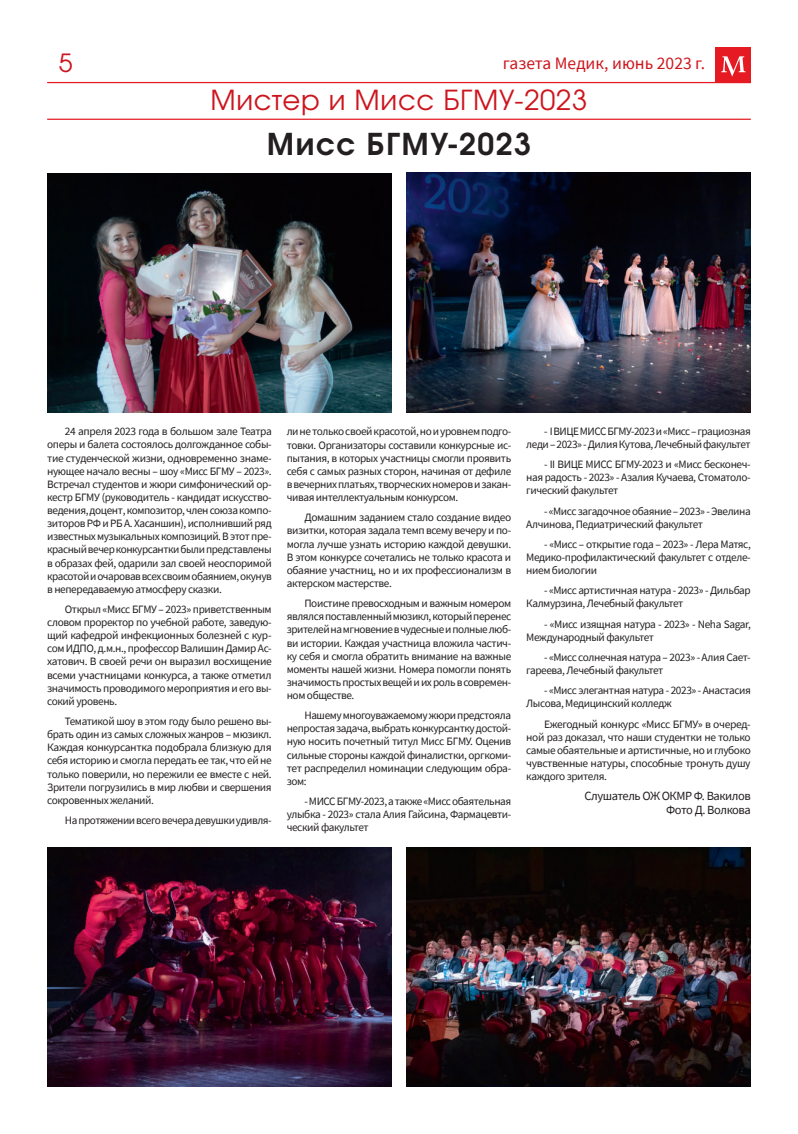
<style>
.page{position:relative;width:798px;height:1134px;background:#fff}
.page>*{position:absolute;margin:0;border:0;box-sizing:border-box;transform-origin:0 0}
.t1{font:700 30px "Evolventa";letter-spacing:.05em;color:#231f20}
.t2{font:27.5px "Evolventa";letter-spacing:.025em;color:#cd151d}
.t3{font:25px "Evolventa";color:#cd151d}
.t4{font:17.5px "Source Sans Pro";color:#cd151d}
.t5{font:12.5px/13.1px "Source Sans Pro";letter-spacing:-.035em;color:#231f20;text-align:right}
.t6{font:11.25px/13.1px "Source Sans Pro";letter-spacing:-.035em;color:#231f20;text-align:justify}
</style>
<div class="page">
<div style="left:715px;top:47px;width:35px;height:36px;background:#e51a23"></div>
<svg style="left:721px;top:56px;width:24px;height:21px"></svg>
<hr style="left:47px;top:82px;width:703px;height:1px;background:#e51a23">
<hr style="left:47px;top:119px;width:703px;height:1px;background:#e51a23">
<img style="left:47px;top:173px;width:345px;height:240px">
<img style="left:47px;top:847px;width:345px;height:240px">
<img style="left:406px;top:173px;width:344px;height:239px">
<img style="left:406px;top:847px;width:344px;height:240px">
<h3 class="t3" style="left:59px;top:48px;width:15px">5</h3>
<h3 class="t4" style="left:502px;top:52px;width:203px">газета Медик, июнь 2023 г.</h3>
<h2 class="t2" style="left:210px;top:83px;width:378px">Мистер и Мисс БГМУ-2023</h2>
<h1 class="t1" style="left:267px;top:125px;width:265px">Мисс БГМУ-2023</h1>
<p class="t6" style="left:47px;top:425px;width:226px;text-indent:18px">24 апреля 2023 года в большом зале Театра оперы и балета состоялось долгожданное собы&shy;тие студенческой жизни, одновременно знаме&shy;нующее начало весны – шоу «Мисс БГМУ – 2023».<br>Встречал студентов и жюри симфонический ор&shy;кестр БГМУ (руководитель - кандидат искусство&shy;ведения, доцент, композитор, член союза компо&shy;зиторов РФ и РБ А. Хасаншин), исполнивший ряд известных музыкальных композиций. В этот пре&shy;красный вечер конкурсантки были представлены в образах фей, одарили зал своей неоспоримой красотой и очаровав всех своим обаянием, окунув в непередаваемую атмосферу сказки.</p>
<p class="t6" style="left:47px;top:603px;width:226px;text-indent:18px">Открыл «Мисс БГМУ – 2023» приветственным словом проректор по учебной работе, заведую&shy;щий кафедрой инфекционных болезней с кур&shy;сом ИДПО, д.м.н., профессор Валишин Дамир Ас&shy;хатович. В своей речи он выразил восхищение всеми участницами конкурса, а также отметил значимость проводимого мероприятия и его вы&shy;сокий уровень.</p>
<p class="t6" style="left:47px;top:715px;width:226px;text-indent:18px">Тематикой шоу в этом году было решено вы&shy;брать один из самых сложных жанров – мюзикл.<br>Каждая конкурсантка подобрала близкую для себя историю и смогла передать ее так, что ей не только поверили, но пережили ее вместе с ней.<br>Зрители погрузились в мир любви и свершения сокровенных желаний.</p>
<p class="t6" style="left:65px;top:814px;width:208px">На протяжении всего вечера девушки удивля-</p>
<p class="t6" style="left:286px;top:425px;width:226px">ли не только своей красотой, но и уровнем подго&shy;товки. Организаторы составили конкурсные ис&shy;пытания, в которых участницы смогли проявить себя с самых разных сторон, начиная от дефиле в вечерних платьях, творческих номеров и закан&shy;чивая интеллектуальным конкурсом.</p>
<p class="t6" style="left:286px;top:511px;width:226px;text-indent:18px">Домашним заданием стало создание видео визитки, которая задала темп всему вечеру и по&shy;могла лучше узнать историю каждой девушки.<br>В этом конкурсе сочетались не только красота и обаяние участниц, но и их профессионализм в актерском мастерстве.</p>
<p class="t6" style="left:286px;top:597px;width:226px;text-indent:18px">Поистине превосходным и важным номером являлся поставленный мюзикл, который перенес зрителей на мгновение в чудесные и полные люб&shy;ви истории. Каждая участница вложила частич&shy;ку себя и смогла обратить внимание на важные моменты нашей жизни. Номера помогли понять значимость простых вещей и их роль в современ&shy;ном обществе.</p>
<p class="t6" style="left:286px;top:709px;width:226px;text-indent:18px">Нашему многоуважаемому жюри предстояла непростая задача, выбрать конкурсантку достой&shy;ную носить почетный титул Мисс БГМУ. Оценив сильные стороны каждой финалистки, оргкоми&shy;тет распределил номинации следующим обра&shy;зом:</p>
<p class="t6" style="left:286px;top:795px;width:226px;text-indent:18px">- МИСС БГМУ-2023, а также «Мисс обаятельная улыбка - 2023» стала Алия Гайсина, Фармацевти&shy;ческий факультет</p>
<p class="t6" style="left:526px;top:424px;width:226px;text-align:right">- I ВИЦЕ МИСС БГМУ-2023 и «Мисс – грациозная леди – 2023» - Дилия Кутова, Лечебный факультет</p>
<p class="t6" style="left:526px;top:458px;width:226px;text-indent:18px">- II ВИЦЕ МИСС БГМУ-2023 и «Мисс бесконеч&shy;ная радость - 2023» - Азалия Кучаева, Стоматоло&shy;гический факультет</p>
<p class="t6" style="left:526px;top:504px;width:226px;text-indent:18px">- «Мисс загадочное обаяние – 2023» - Эвелина<br>Алчинова, Педиатрический факультет</p>
<p class="t6" style="left:526px;top:537px;width:226px;text-indent:18px">- «Мисс – открытие года – 2023» - Лера Матяс, Медико-профилактический факультет с отделе&shy;нием биологии</p>
<p class="t6" style="left:526px;top:584px;width:226px;text-indent:18px">- «Мисс артистичная натура - 2023» - Дильбар<br>Калмурзина, Лечебный факультет</p>
<p class="t6" style="left:526px;top:617px;width:226px;text-indent:18px">- «Мисс изящная натура - 2023» - Neha Sagar,<br>Международный факультет</p>
<p class="t6" style="left:526px;top:651px;width:226px;text-indent:18px">- «Мисс солнечная натура – 2023» - Алия Сает&shy;гареева, Лечебный факультет</p>
<p class="t6" style="left:526px;top:684px;width:226px;text-indent:18px">- «Мисс элегантная натура - 2023» - Анастасия<br>Лысова, Медицинский колледж</p>
<p class="t6" style="left:526px;top:717px;width:226px;text-indent:18px">Ежегодный конкурс «Мисс БГМУ» в очеред&shy;ной раз доказал, что наши студентки не только самые обаятельные и артистичные, но и глубоко чувственные натуры, способные тронуть душу каждого зрителя.</p>
<p class="t5" style="left:584px;top:790px;width:168px">Слушатель ОЖ ОКМР Ф. Вакилов<br>Фото Д. Волкова</p>
</div>
